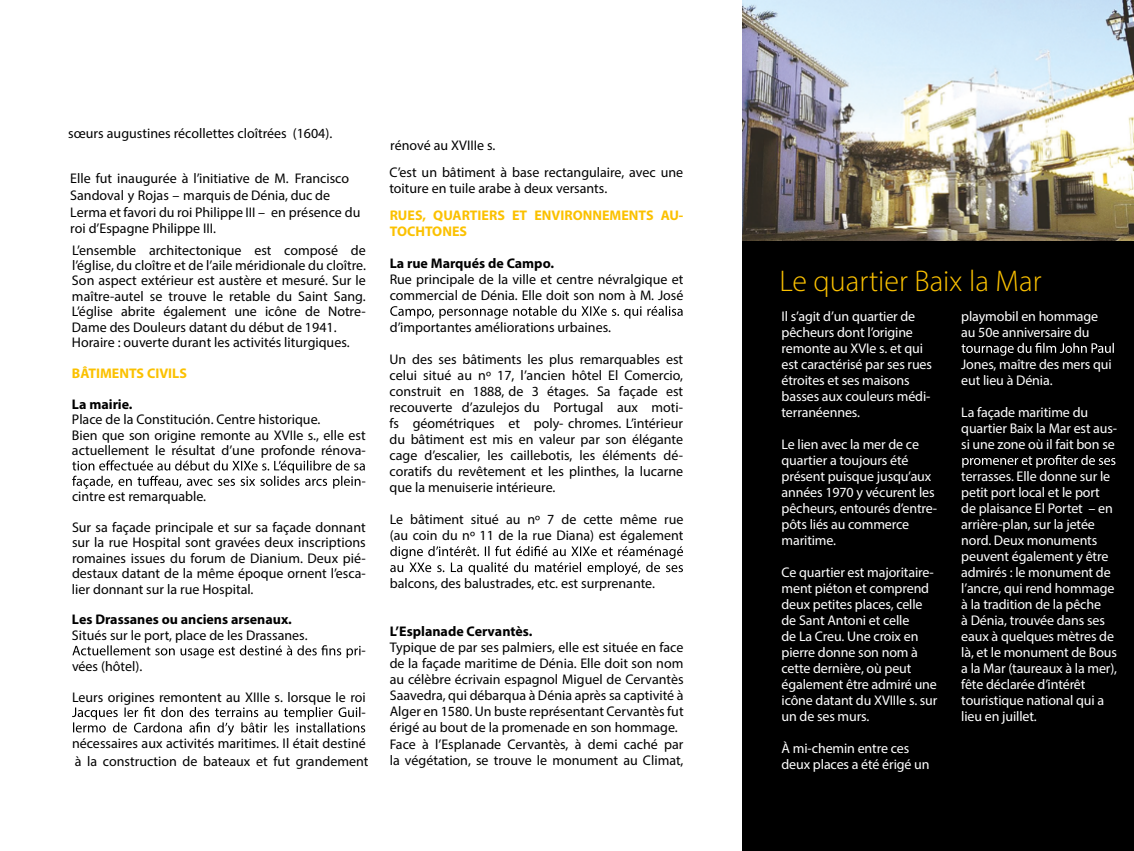
<style>
.page{position:relative;width:1134px;height:851px;background:#fff}
.page>*{position:absolute;margin:0;border:0;box-sizing:border-box;transform-origin:0 0}
.t1{font:300 30px "Myriad Pro";color:#fbc100}
.t2{font:14px/16px "Myriad Pro";color:#000}
.t3{font:14px/16px "Myriad Pro";letter-spacing:-.01em;color:#fff}
.t4{font:700 14px "Myriad Pro";color:#000}
.t5{font:700 14px/16px "Myriad Pro";color:#fbc100}
</style>
<div class="page">
<div style="left:742px;top:0;width:392px;height:850px;background:#000"></div>
<svg style="left:72px;top:460px;width:293px;height:28px"></svg>
<svg style="left:72px;top:645px;width:289px;height:13px"></svg>
<svg style="left:72px;top:706px;width:293px;height:29px"></svg>
<svg style="left:390px;top:306px;width:293px;height:12px"></svg>
<svg style="left:390px;top:546px;width:293px;height:29px"></svg>
<svg style="left:961px;top:342px;width:153px;height:14px"></svg>
<svg style="left:962px;top:454px;width:153px;height:13px"></svg>
<img style="left:742px;top:0;width:392px;height:240px">
<p class="t2" style="left:68px;top:125px;width:265px">sœurs augustines récollettes cloîtrées (1604).</p>
<p class="t2" style="left:70px;top:170px;width:292px;line-height:16.8px">Elle fut inaugurée à l’initiative de M. Francisco Sandoval y Rojas – marquis de Dénia, duc de Lerma et favori du roi Philippe III – en présence du roi d’Espagne Philippe III.</p>
<p class="t2" style="left:72px;top:242px;width:295px;line-height:15.4px">L’ensemble architectonique est composé de l’église, du cloître et de l’aile méridionale du cloître.<br>Son aspect extérieur est austère et mesuré. Sur le maître-autel se trouve le retable du Saint Sang.<br>L’église abrite également une icône de Notre-Dame des Douleurs datant du début de 1941.<br>Horaire : ouverte durant les activités liturgiques.</p>
<p class="t5" style="left:72px;top:364px;width:116px">BÂTIMENTS CIVILS</p>
<p class="t4" style="left:72px;top:395px;width:62px">La mairie.</p>
<p class="t2" style="left:72px;top:411px;width:295px;line-height:15.4px">Place de la Constitución. Centre historique.<br>Bien que son origine remonte au XVIIe s., elle est actuellement le résultat d’une profonde rénova-</p>
<p class="t2" style="left:72px;top:481px;width:295px;line-height:30.8px">cintre est remarquable.<br>Sur sa façade principale et sur sa façade donnant</p>
<p class="t2" style="left:72px;top:534px;width:295px;line-height:15.4px;text-align:justify">sur la rue Hospital sont gravées deux inscriptions romaines issues du forum de Dianium. Deux pié&shy;destaux datant de la même époque ornent l’esca&shy;lier donnant sur la rue Hospital.</p>
<p class="t4" style="left:72px;top:610px;width:221px">Les Drassanes ou anciens arsenaux.</p>
<p class="t2" style="left:72px;top:627px;width:237px">Situés sur le port, place de les Drassanes.</p>
<p class="t2" style="left:361px;top:642px;width:6px">-</p>
<p class="t2" style="left:72px;top:657px;width:72px">vées (hôtel).</p>
<p class="t2" style="left:72px;top:688px;width:295px;line-height:15.4px;text-align:right">Leurs origines remontent au XIIIe s. lorsque le roi -</p>
<p class="t2" style="left:72px;top:733px;width:298px;line-height:18.2px">nécessaires aux activités maritimes. Il était destiné à la construction de bateaux et fut grandement</p>
<p class="t2" style="left:389px;top:131px;width:295px;line-height:27px">rénové au XVIIIe s.<br>C’est un bâtiment à base rectangulaire, avec une</p>
<p class="t2" style="left:389px;top:180px;width:219px">toiture en tuile arabe à deux versants.</p>
<p class="t5" style="left:390px;top:206px;width:295px">RUES, QUARTIERS ET ENVIRONNEMENTS AU-<br>TOCHTONES</p>
<p class="t4" style="left:390px;top:254px;width:166px">La rue Marqués de Campo.</p>
<p class="t2" style="left:390px;top:271px;width:295px">Rue principale de la ville et centre névralgique et commercial de Dénia. Elle doit son nom à M. José</p>
<p class="t2" style="left:390px;top:319px;width:223px">d’importantes améliorations urbaines.</p>
<p class="t2" style="left:389px;top:351px;width:295px;text-align:justify">Un des ses bâtiments les plus remarquables est celui situé au nº 17, l’ancien hôtel El Comercio, construit en 1888, de 3 étages. Sa façade est recouverte d’azulejos du Portugal aux moti&shy;fs géométriques et poly- chromes. L’intérieur du bâtiment est mis en valeur par son élégante cage d’escalier, les caillebotis, les éléments dé&shy;coratifs du revêtement et les plinthes, la lucarne que la menuiserie intérieure.</p>
<p class="t2" style="left:390px;top:511px;width:295px">Le bâtiment situé au nº 7 de cette même rue (au coin du nº 11 de la rue Diana) est également</p>
<p class="t2" style="left:390px;top:575px;width:267px">balcons, des balustrades, etc. est surprenante.</p>
<p class="t4" style="left:390px;top:622px;width:144px">L’Esplanade Cervantès.</p>
<p class="t2" style="left:390px;top:639px;width:295px">Typique de par ses palmiers, elle est située en face de la façade maritime de Dénia. Elle doit son nom au célèbre écrivain espagnol Miguel de Cervantès Saavedra, qui débarqua à Dénia après sa captivité à Alger en 1580. Un buste représentant Cervantès fut érigé au bout de la promenade en son hommage.<br>Face à l’Esplanade Cervantès, à demi caché par la végétation, se trouve le monument au Climat,</p>
<h1 class="t1" style="left:779px;top:263px;width:264px">Le quartier Baix la Mar</h1>
<p class="t3" style="left:781px;top:308px;width:152px">Il s’agit d’un quartier de pêcheurs dont l’origine remonte au XVIe s. et qui est caractérisé par ses rues étroites et ses maisons basses aux couleurs médi&shy;terranéennes.</p>
<p class="t3" style="left:781px;top:436px;width:157px">Le lien avec la mer de ce quartier a toujours été présent puisque jusqu’aux années 1970 y vécurent les pêcheurs, entourés d’entre&shy;pôts liés au commerce maritime.</p>
<p class="t3" style="left:781px;top:564px;width:157px">Ce quartier est majoritaire&shy;ment piéton et comprend deux petites places, celle de Sant Antoni et celle<br>de La Creu. Une croix en pierre donne son nom à cette dernière, où peut également être admiré une icône datant du XVIIIe s. sur un de ses murs.</p>
<p class="t3" style="left:781px;top:740px;width:150px">À mi-chemin entre ces deux places a été érigé un</p>
<p class="t3" style="left:961px;top:308px;width:139px">playmobil en hommage au 50e anniversaire du</p>
<p class="t3" style="left:961px;top:356px;width:152px">Jones, maître des mers qui eut lieu à Dénia.</p>
<p class="t3" style="left:961px;top:404px;width:157px">La façade maritime du quartier Baix la Mar est aus&shy;si une zone où il fait bon se</p>
<p class="t3" style="left:961px;top:468px;width:157px">terrasses. Elle donne sur le petit port local et le port de plaisance El Portet – en arrière-plan, sur la jetée nord. Deux monuments peuvent également y être admirés : le monument de l’ancre, qui rend hommage à la tradition de la pêche<br>à Dénia, trouvée dans ses eaux à quelques mètres de là, et le monument de Bous a la Mar (taureaux à la mer), fête déclarée d’intérêt touristique national qui a lieu en juillet.</p>
</div>
